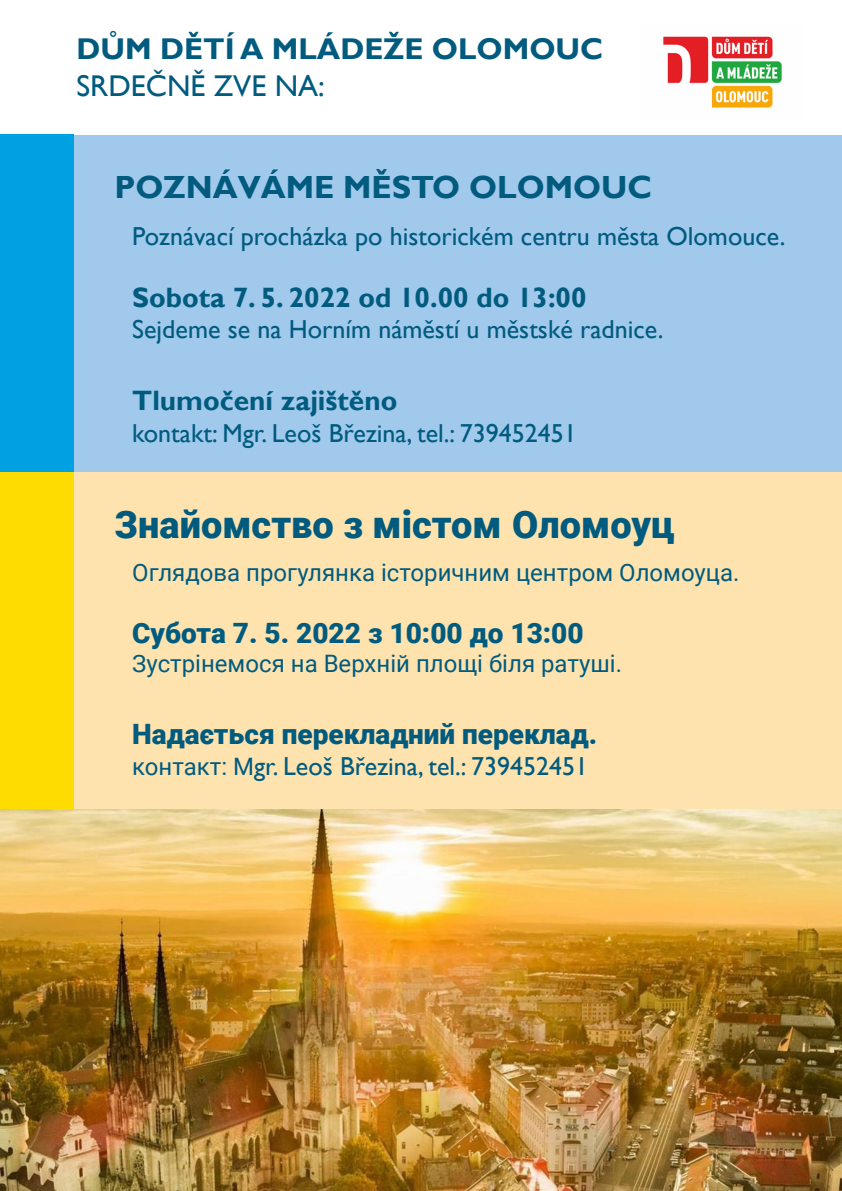
<style>
.page{position:relative;width:842px;height:1191px;background:#fff}
.page>*{position:absolute;margin:0;border:0;box-sizing:border-box;transform-origin:0 0}
.t1{font:900 38px "Roboto";color:#005b7f}
.t2{font:700 32px "Gill Sans";color:#005b7f}
.t3{font:700 30px "Gill Sans";color:#005b7f}
.t4{font:30px "Gill Sans";color:#005b7f}
.t5{font:900 28px "Roboto";color:#005b7f}
.t6{font:700 28px "Gill Sans";color:#005b7f}
.t7{font:26px "Gill Sans";color:#005b7f}
.t8{font:24px "Roboto";color:#005b7f}
.s1{font-family:"Roboto";font-size:24px}
</style>
<div class="page">
<div style="left:63px;top:472px;width:779px;height:337px;background:#fee3af"></div>
<div style="left:0;top:472px;width:74px;height:337px;background:#ffdc01"></div>
<div style="left:61px;top:135px;width:781px;height:337px;background:#a0c9eb"></div>
<div style="left:0;top:135px;width:74px;height:337px;background:#00a1e3"></div>
<img style="left:663px;top:36px;width:119px;height:72px">
<img style="left:0;top:809px;width:842px;height:382px">
<p class="t3" style="left:77px;top:31px;width:528px">DŮM DĚTÍ A MLÁDEŽE OLOMOUC</p>
<p class="t4" style="left:77px;top:68px;width:250px">SRDEČNĚ ZVE NA:</p>
<p class="t2" style="left:114px;top:168px;width:539px">POZNÁVÁME MĚSTO OLOMOUC</p>
<p class="t7" style="left:132px;top:221px;width:655px">Poznávací procházka po historickém centru města Olomouce.</p>
<p class="t6" style="left:132px;top:281px;width:456px">Sobota 7. 5. 2022 od 10.00 do 13:00</p>
<p class="t7" style="left:132px;top:314px;width:533px">Sejdeme se na Horním náměstí u městské radnice.</p>
<p class="t6" style="left:132px;top:384px;width:267px">Tlumočení zajištěno</p>
<p class="t7" style="left:132px;top:418px;width:446px">kontakt: Mgr. Leoš Březina, tel.: 739452451</p>
<p class="t1" style="left:114px;top:497px;width:562px">Знайомство з містом Оломоуц</p>
<p class="t8" style="left:132px;top:555px;width:609px">Оглядова прогулянка історичним центром Оломоуца.</p>
<p class="t5" style="left:132px;top:614px;width:453px">Субота 7. 5. 2022 з 10:00 до 13:00</p>
<p class="t8" style="left:132px;top:647px;width:491px">Зустрінемося на Верхній площі біля ратуші.</p>
<p class="t5" style="left:132px;top:714px;width:466px">Надається перекладний переклад.</p>
<p class="t7" style="left:132px;top:751px;width:457px"><span class="s1">контакт: M</span>gr. Leoš Březina, tel.: 739452451</p>
</div>
